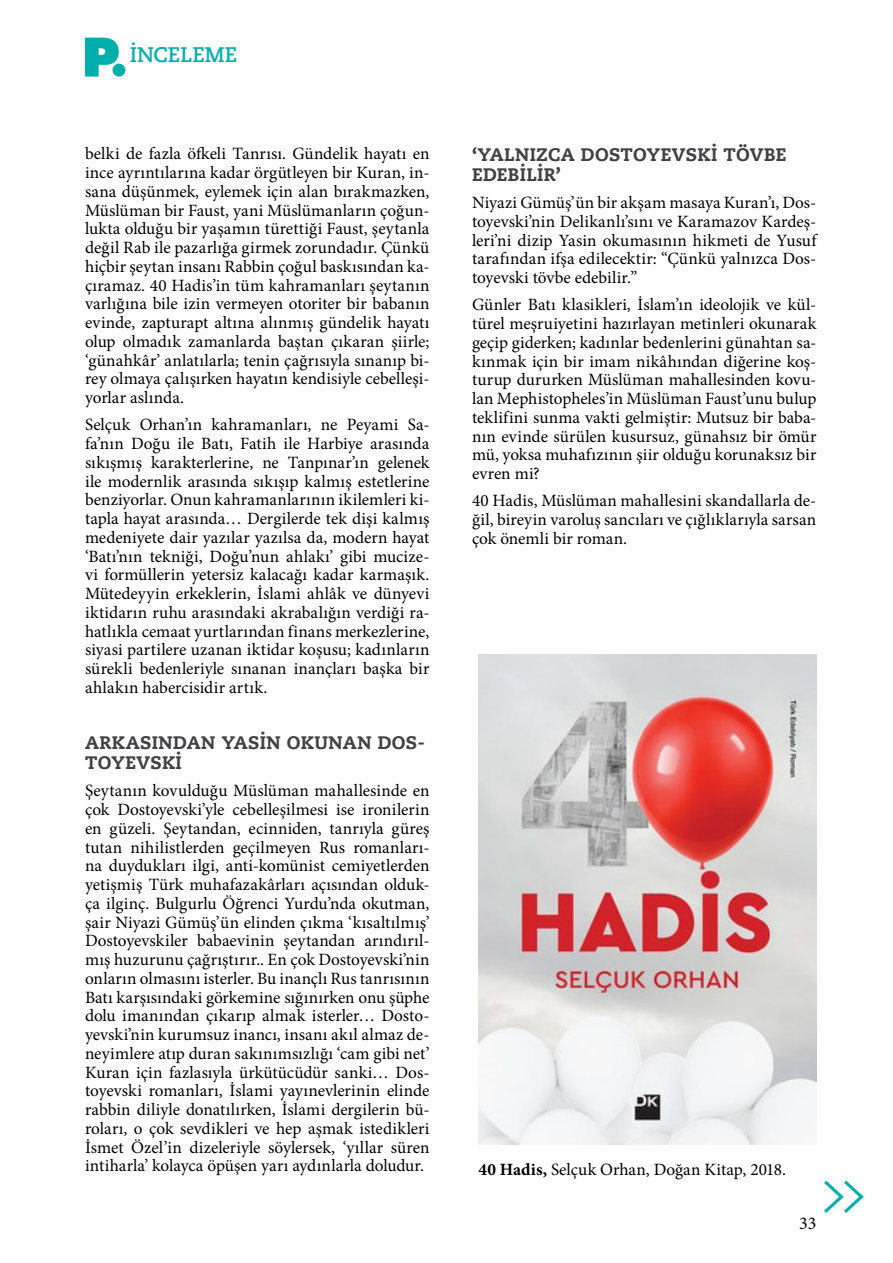
<style>
.page{position:relative;width:893px;height:1263px;background:#fff}
.page>*{position:absolute;margin:0;border:0;box-sizing:border-box;transform-origin:0 0}
.t1{font:italic 700 45px "Letter Gothic Std";color:#00aeaa}
.t2{font:300 21px "Caecilia LT Std";color:#00afaa}
.t3{font:700 18px/20.2px "Caecilia LT Std Roman";letter-spacing:.02em;color:#414042}
.t4{font:18px "Minion Pro";color:#000}
.t5{font:17.25px/18.8px "Minion Pro";letter-spacing:.005em;color:#000;text-align:justify}
.s1{font-weight:700}
</style>
<div class="page">
<svg style="left:85px;top:38px;width:34px;height:39px"></svg>
<div style="left:113px;top:64px;width:12px;height:13px;background:#00afaa;border-radius:50%"></div>
<img style="left:478px;top:654px;width:338px;height:490px">
<p class="t2" style="left:130px;top:41px;width:109px">İNCELEME</p>
<p class="t5" style="left:85px;top:144px;width:346px">belki de fazla öfkeli Tanrısı. Gündelik hayatı en ince ayrıntılarına kadar örgütleyen bir Kuran, in&shy;sana düşünmek, eylemek için alan bırakmazken, Müslüman bir Faust, yani Müslümanların çoğun&shy;lukta olduğu bir yaşamın türettiği Faust, şeytanla değil Rab ile pazarlığa girmek zorundadır. Çünkü hiçbir şeytan insanı Rabbin çoğul baskısından ka&shy;çıramaz. 40 Hadis’in tüm kahramanları şeytanın varlığına bile izin vermeyen otoriter bir babanın evinde, zapturapt altına alınmış gündelik hayatı olup olmadık zamanlarda baştan çıkaran şiirle; ‘günahkâr’ anlatılarla; tenin çağrısıyla sınanıp bi&shy;rey olmaya çalışırken hayatın kendisiyle cebelleşi&shy;yorlar aslında.</p>
<p class="t5" style="left:85px;top:415px;width:346px">Selçuk Orhan’ın kahramanları, ne Peyami Sa&shy;fa’nın Doğu ile Batı, Fatih ile Harbiye arasında sıkışmış karakterlerine, ne Tanpınar’ın gelenek ile modernlik arasında sıkışıp kalmış estetlerine benziyorlar. Onun kahramanlarının ikilemleri ki&shy;tapla hayat arasında… Dergilerde tek dişi kalmış medeniyete dair yazılar yazılsa da, modern hayat ‘Batı’nın tekniği, Doğu’nun ahlakı’ gibi mucize&shy;vi formüllerin yetersiz kalacağı kadar karmaşık.<br>Mütedeyyin erkeklerin, İslami ahlâk ve dünyevi iktidarın ruhu arasındaki akrabalığın verdiği ra&shy;hatlıkla cemaat yurtlarından finans merkezlerine, siyasi partilere uzanan iktidar koşusu; kadınların sürekli bedenleriyle sınanan inançları başka bir ahlakın habercisidir artık.</p>
<p class="t3" style="left:85px;top:732px;width:342px">ARKASINDAN YASİN OKUNAN DOS-<br>TOYEVSKİ</p>
<p class="t5" style="left:85px;top:781px;width:346px">Şeytanın kovulduğu Müslüman mahallesinde en çok Dostoyevski’yle cebelleşilmesi ise ironilerin en güzeli. Şeytandan, ecinniden, tanrıyla güreş tutan nihilistlerden geçilmeyen Rus romanları&shy;na duydukları ilgi, anti-komünist cemiyetlerden yetişmiş Türk muhafazakârları açısından olduk&shy;ça ilginç. Bulgurlu Öğrenci Yurdu’nda okutman, şair Niyazi Gümüş’ün elinden çıkma ‘kısaltılmış’ Dostoyevskiler babaevinin şeytandan arındırıl&shy;mış huzurunu çağrıştırır.. En çok Dostoyevski’nin onların olmasını isterler. Bu inançlı Rus tanrısının Batı karşısındaki görkemine sığınırken onu şüphe dolu imanından çıkarıp almak isterler… Dosto&shy;yevski’nin kurumsuz inancı, insanı akıl almaz de&shy;neyimlere atıp duran sakınımsızlığı ‘cam gibi net’ Kuran için fazlasıyla ürkütücüdür sanki… Dos&shy;toyevski romanları, İslami yayınevlerinin elinde rabbin diliyle donatılırken, İslami dergilerin bü&shy;roları, o çok sevdikleri ve hep aşmak istedikleri İsmet Özel’in dizeleriyle söylersek, ‘yıllar süren intiharla’ kolayca öpüşen yarı aydınlarla doludur.</p>
<p class="t3" style="left:472px;top:144px;width:316px">‘YALNIZCA DOSTOYEVSKİ TÖVBE<br>EDEBİLİR’</p>
<p class="t5" style="left:472px;top:193px;width:346px">Niyazi Gümüş’ün bir akşam masaya Kuran’ı, Dos&shy;toyevski’nin Delikanlı’sını ve Karamazov Kardeş&shy;leri’ni dizip Yasin okumasının hikmeti de Yusuf tarafından ifşa edilecektir: “Çünkü yalnızca Dos&shy;toyevski tövbe edebilir.”</p>
<p class="t5" style="left:472px;top:295px;width:346px">Günler Batı klasikleri, İslam’ın ideolojik ve kül&shy;türel meşruiyetini hazırlayan metinleri okunarak geçip giderken; kadınlar bedenlerini günahtan sa&shy;kınmak için bir imam nikâhından diğerine koş&shy;turup dururken Müslüman mahallesinden kovu&shy;lan Mephistopheles’in Müslüman Faust’unu bulup teklifini sunma vakti gelmiştir: Mutsuz bir baba&shy;nın evinde sürülen kusursuz, günahsız bir ömür mü, yoksa muhafızının şiir olduğu korunaksız bir evren mi?</p>
<p class="t5" style="left:472px;top:492px;width:346px">40 Hadis, Müslüman mahallesini skandallarla de&shy;ğil, bireyin varoluş sancıları ve çığlıklarıyla sarsan çok önemli bir roman.</p>
<p class="t5" style="left:478px;top:1160px;width:309px"><span class="s1">40 Hadis,</span> Selçuk Orhan, Doğan Kitap, 2018.</p>
<p class="t4" style="left:799px;top:1211px;width:19px">33</p>
<h1 class="t1" style="left:817px;top:1170px;width:49px">&gt;&gt;</h1>
</div>
